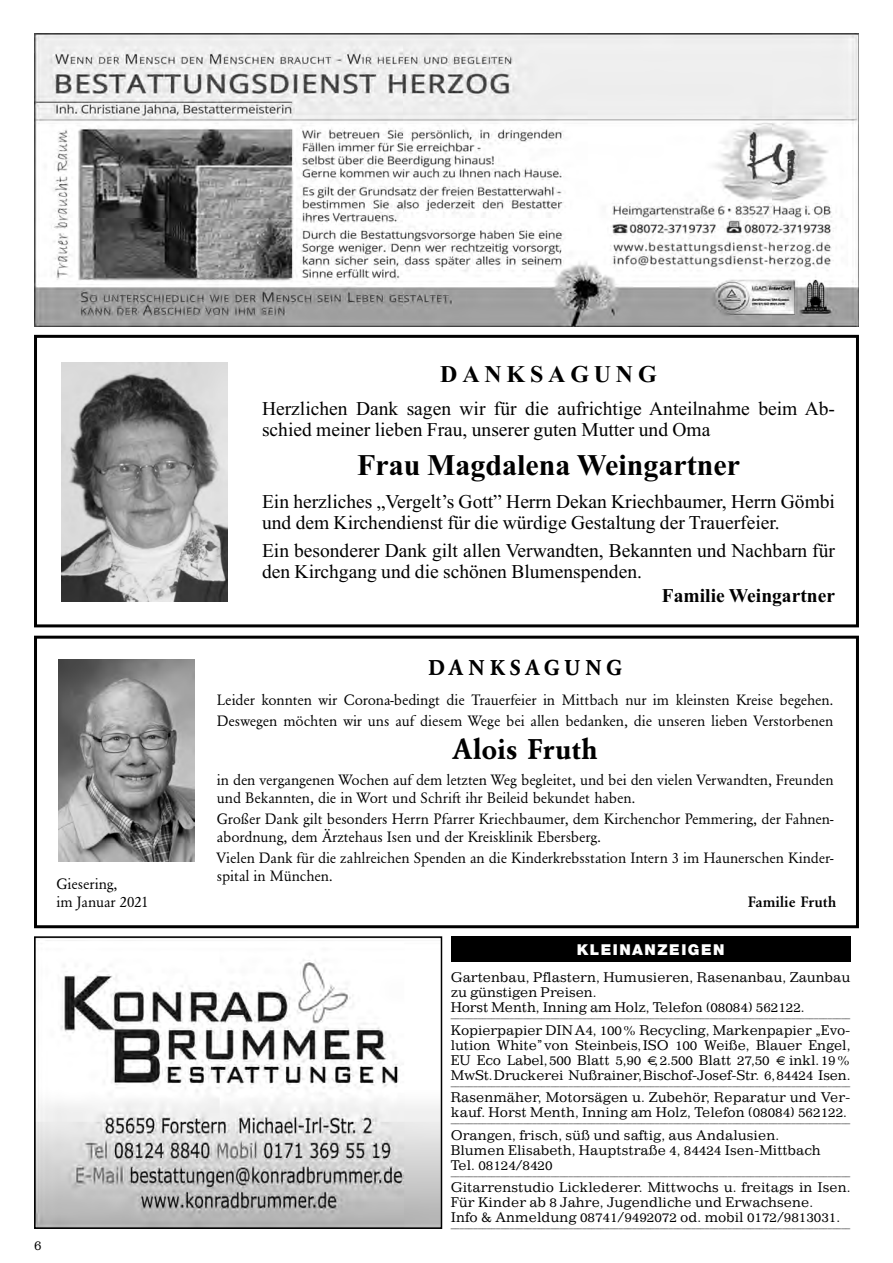
<style>
.page{position:relative;width:893px;height:1263px;background:#fff}
.page>*{position:absolute;margin:0;border:0;box-sizing:border-box;transform-origin:0 0}
.t1{font:700 30px "Times New Roman";color:#000}
.t2{font:700 30px "Garamond Std";letter-spacing:-.005em;color:#000}
.t3{font:700 24px "Times New Roman";letter-spacing:.2em;color:#000}
.t4{font:700 22.5px "Garamond Std";letter-spacing:.195em;color:#000}
.t5{font:19.5px/21px "Times New Roman";color:#000}
.t6{font:700 19.5px "Times New Roman";color:#000}
.t7{font:15.75px/18px "Garamond Std";color:#000}
.t8{font:600 15.75px "Garamond Std";color:#000}
.t9{font:900 15px "Helvetica Neue";letter-spacing:.1em;color:#fff}
.t10{font:13.5px/15px "Impressum";color:#000}
.t11{font:9px "Impressum";color:#000}
</style>
<div class="page">
<img style="left:37px;top:940px;width:402px;height:286px">
<div style="left:34px;top:936px;width:408px;height:293px;border:2px solid #000"></div>
<img style="left:34px;top:34px;width:825px;height:292px">
<div style="left:34px;top:335px;width:825px;height:292px;border:3px solid #000"></div>
<img style="left:62px;top:362px;width:166px;height:240px">
<div style="left:451px;top:936px;width:399px;height:26px;background:#000"></div>
<div style="left:34px;top:636px;width:825px;height:292px;border:3px solid #000"></div>
<img style="left:58px;top:659px;width:136px;height:202px">
<p class="t7" style="left:57px;top:876px;width:93px">Giesering,<br>im Januar 2021</p>
<p class="t10" style="left:34px;top:1238px;width:9px">6</p>
<h2 class="t3" style="left:440px;top:366px;width:218px">DANKSAGUNG</h2>
<h3 class="t5" style="left:262px;top:399px;width:574px">Herzlichen Dank sagen wir für die aufrichtige Anteilnahme beim Ab&shy;schied meiner lieben Frau, unserer guten Mutter und Oma</h3>
<h1 class="t1" style="left:357px;top:455px;width:384px">Frau Magdalena Weingartner</h1>
<h3 class="t5" style="left:262px;top:492px;width:574px">Ein herzliches „Vergelt’s Gott” Herrn Dekan Kriechbaumer, Herrn Gömbi und dem Kirchendienst für die würdige Gestaltung der Trauerfeier.</h3>
<h3 class="t5" style="left:262px;top:542px;width:574px">Ein besonderer Dank gilt allen Verwandten, Bekannten und Nachbarn für den Kirchgang und die schönen Blumenspenden.</h3>
<h3 class="t6" style="left:662px;top:589px;width:175px">Familie Weingartner</h3>
<h3 class="t4" style="left:428px;top:658px;width:196px">DANKSAGUNG</h3>
<p class="t7" style="left:217px;top:691px;width:618px;line-height:21px">Leider konnten wir Corona-bedingt die Trauerfeier in Mittbach nur im kleinsten Kreise begehen.<br>Deswegen möchten wir uns auf diesem Wege bei allen bedanken, die unseren lieben Verstorbenen</p>
<h1 class="t2" style="left:453px;top:737px;width:147px">Alois Fruth</h1>
<p class="t7" style="left:217px;top:772px;width:618px">in den vergangenen Wochen auf dem letzten Weg begleitet, und bei den vielen Verwandten, Freunden und Bekannten, die in Wort und Schrift ihr Beileid bekundet haben.</p>
<p class="t7" style="left:217px;top:811px;width:618px">Großer Dank gilt besonders Herrn Pfarrer Kriechbaumer, dem Kirchenchor Pemmering, der Fahnen&shy;abordnung, dem Ärztehaus Isen und der Kreisklinik Ebersberg.</p>
<p class="t7" style="left:217px;top:850px;width:618px">Vielen Dank für die zahlreichen Spenden an die Kinderkrebsstation Intern 3 im Haunerschen Kinder&shy;spital in München.</p>
<p class="t9" style="left:577px;top:944px;width:149px">KLEINANZEIGEN</p>
<p class="t8" style="left:748px;top:895px;width:90px">Familie Fruth</p>
<p class="t10" style="left:451px;top:971px;width:401px">Gartenbau, Pflastern, Humusieren, Rasenanbau, Zaunbau zu günstigen Preisen.<br>Horst Menth, Inning am Holz, Telefon (08084) 562122.</p>
<p class="t11" style="left:451px;top:1011px;width:401px">________________________________________________________________________________________</p>
<p class="t10" style="left:451px;top:1023px;width:401px;text-align:justify">Kopierpapier DIN A4, 100% Recycling, Markenpapier „Evo&shy;lution White” von Steinbeis, ISO 100 Weiße, Blauer Engel, EU Eco Label, 500 Blatt 5,90 , 2.500 Blatt 27,50</p>
<p class="t10" style="left:451px;top:1053px;width:401px;text-align:right">inkl. 19 %<br>MwSt. Druckerei Nußrainer, Bischof-Josef-Str. 6, 84424 Isen.</p>
<p class="t11" style="left:451px;top:1079px;width:401px">________________________________________________________________________________________</p>
<p class="t10" style="left:451px;top:1091px;width:401px">Rasenmäher, Motorsägen u. Zubehör, Reparatur und Ver&shy;kauf. Horst Menth, Inning am Holz, Telefon (08084) 562122.</p>
<p class="t11" style="left:451px;top:1116px;width:401px">________________________________________________________________________________________</p>
<p class="t10" style="left:451px;top:1128px;width:372px">Orangen, frisch, süß und saftig, aus Andalusien.<br>Blumen Elisabeth, Hauptstraße 4, 84424 Isen-Mittbach<br>Tel. 08124/8420</p>
<p class="t11" style="left:451px;top:1169px;width:401px">________________________________________________________________________________________</p>
<p class="t10" style="left:451px;top:1181px;width:401px">Gitarrenstudio Licklederer. Mittwochs u. freitags in Isen.<br>Für Kinder ab 8 Jahre, Jugendliche und Erwachsene.<br>Info &amp; Anmeldung 08741/9492072 od. mobil 0172/9813031.</p>
<p class="t11" style="left:451px;top:1221px;width:401px">________________________________________________________________________________________</p>
</div>
